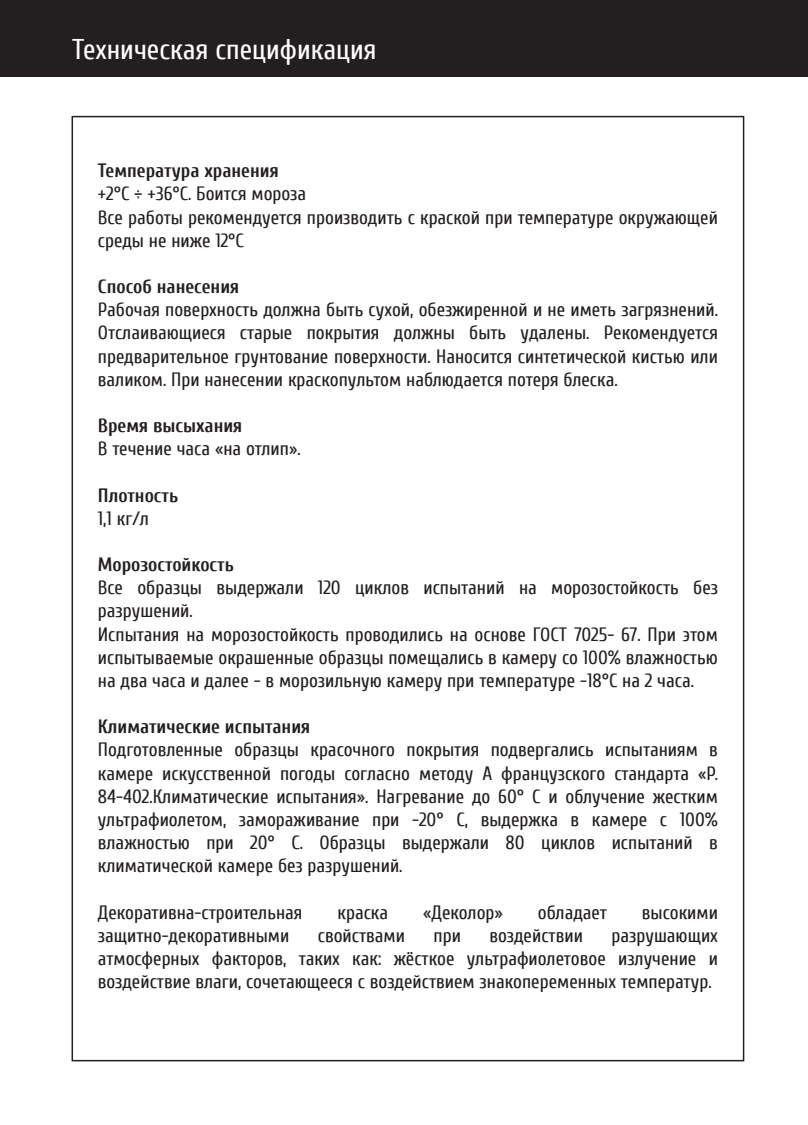
<style>
.page{position:relative;width:808px;height:1125px;background:#fff}
.page>*{position:absolute;margin:0;border:0;box-sizing:border-box;transform-origin:0 0}
.t1{font:28.5px "Cuprum";color:#fff}
.t2{font:19.35px/23.1px "Cuprum";color:#231f20;text-align:justify}
.t3{font:700 19.35px "Cuprum";color:#231f20}
</style>
<div class="page">
<div style="left:0;top:0;width:808px;height:76px;background:#231f20"></div>
<h1 class="t1" style="left:72px;top:34px;width:306px">Техническая спецификация</h1>
<p class="t3" style="left:98px;top:160px;width:182px">Температура хранения</p>
<p class="t2" style="left:98px;top:182px;width:622px;text-align:left">+2°C ÷ +36°C. Боится мороза<br>Все работы рекомендуется производить с краской при температуре окружающей среды не ниже 12°С</p>
<p class="t3" style="left:98px;top:276px;width:143px">Способ нанесения</p>
<p class="t2" style="left:98px;top:298px;width:622px">Рабочая поверхность должна быть сухой, обезжиренной и не иметь загрязнений.<br>Отслаивающиеся старые покрытия должны быть удалены. Рекомендуется предварительное грунтование поверхности. Наносится синтетической кистью или валиком. При нанесении краскопультом наблюдается потеря блеска.</p>
<p class="t3" style="left:98px;top:415px;width:146px">Время высыхания</p>
<p class="t2" style="left:98px;top:437px;width:204px">В течение часа «на отлип».</p>
<p class="t3" style="left:98px;top:484px;width:82px">Плотность</p>
<p class="t2" style="left:98px;top:507px;width:53px">1,1 кг/л</p>
<p class="t3" style="left:98px;top:554px;width:138px">Морозостойкость</p>
<p class="t2" style="left:98px;top:576px;width:622px;text-align:left">Все образцы выдержали 120 циклов испытаний на морозостойкость без разрушений.<br>Испытания на морозостойкость проводились на основе ГОСТ 7025- 67. При этом испытываемые окрашенные образцы помещались в камеру со 100% влажностью на два часа и далее - в морозильную камеру при температуре -18°С на 2 часа.</p>
<p class="t3" style="left:98px;top:716px;width:214px">Климатические испытания</p>
<p class="t2" style="left:98px;top:738px;width:622px">Подготовленные образцы красочного покрытия подвергались испытаниям в камере искусственной погоды согласно методу А французского стандарта «Р.<br>84-402.Климатические испытания». Нагревание до 60° С и облучение жестким ультрафиолетом, замораживание при -20° С, выдержка в камере с 100% влажностью при 20° С. Образцы выдержали 80 циклов испытаний в климатической камере без разрушений.</p>
<p class="t2" style="left:98px;top:900px;width:206px">Декоративна-строительная</p>
<p class="t2" style="left:337px;top:900px;width:52px">краска</p>
<p class="t2" style="left:423px;top:900px;width:81px">«Деколор»</p>
<p class="t2" style="left:538px;top:900px;width:71px">обладает</p>
<p class="t2" style="left:642px;top:900px;width:78px">высокими</p>
<p class="t2" style="left:98px;top:923px;width:193px">защитно-декоративными</p>
<p class="t2" style="left:318px;top:923px;width:89px">свойствами</p>
<p class="t2" style="left:434px;top:923px;width:29px">при</p>
<p class="t2" style="left:489px;top:923px;width:95px">воздействии</p>
<p class="t2" style="left:98px;top:923px;width:622px;text-indent:513px">разрушающих атмосферных факторов, таких как: жёсткое ультрафиолетовое излучение и воздействие влаги, сочетающееся с воздействием знакопеременных температур.</p>
</div>
